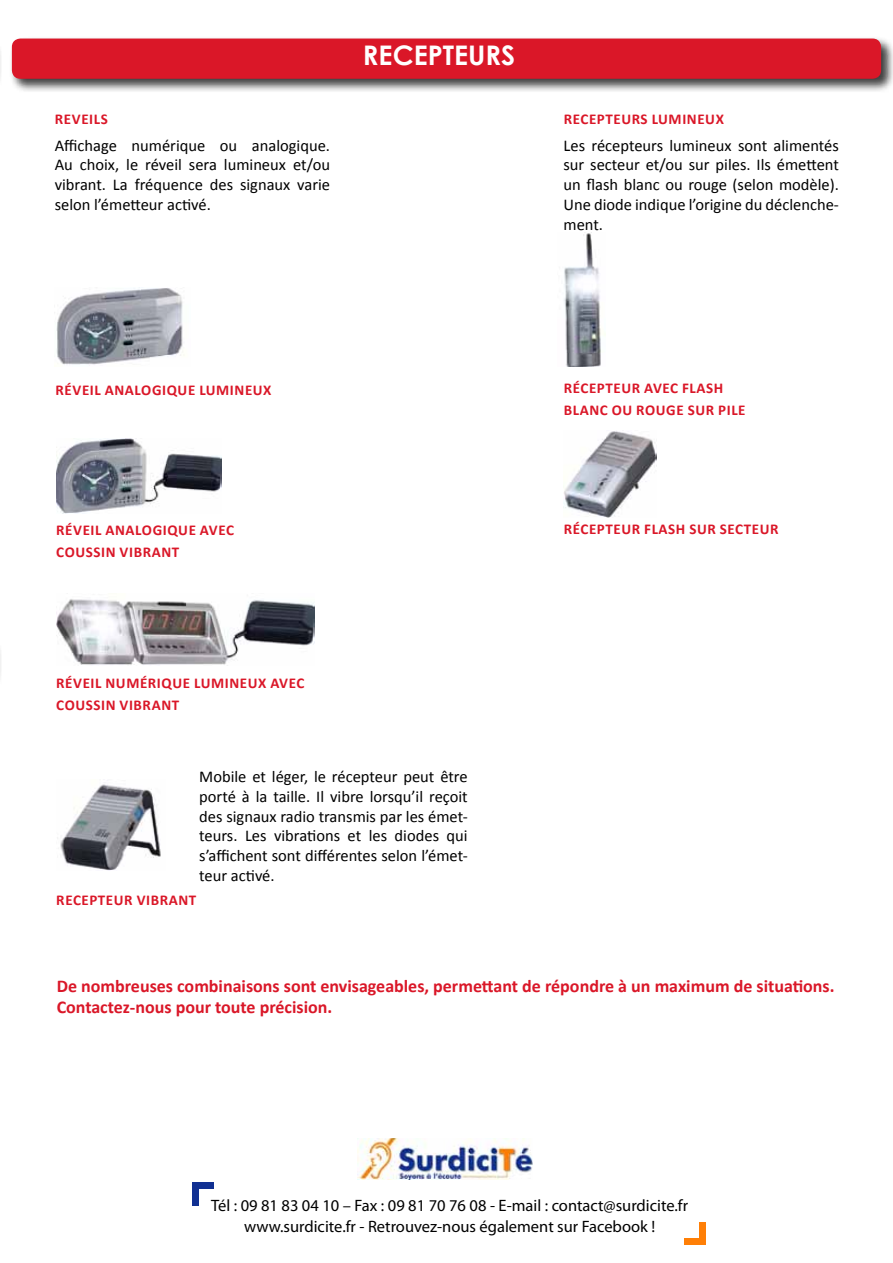
<style>
.page{position:relative;width:893px;height:1263px;background:#fff}
.page>*{position:absolute;margin:0;border:0;box-sizing:border-box;transform-origin:0 0}
.t1{font:700 27px "Century Gothic";color:#fff}
.t2{font:700 18px/21.6px "Calibri";color:#da1728}
.t3{font:16.5px/19.8px "Calibri";color:#000;text-align:justify}
.t4{font:16.5px/21.6px "Myriad Pro";color:#000;text-align:center}
.t5{font:700 15px "Calibri";letter-spacing:.04em;color:#da1728}
</style>
<div class="page">
<hr style="left:0;top:36px;width:2px;height:57px;background:#fafafa">
<hr style="left:0;top:636px;width:2px;height:56px;background:#fafafa">
<div style="left:10px;top:36px;width:883px;height:57px;background:#000;opacity:.75"></div>
<div style="left:12px;top:39px;width:869px;height:40px;background:#da1728;border-radius:9px"></div>
<img style="left:57px;top:780px;width:104px;height:90px">
<img style="left:56px;top:288px;width:129px;height:77px">
<img style="left:56px;top:438px;width:165px;height:76px">
<img style="left:56px;top:599px;width:258px;height:66px">
<img style="left:564px;top:232px;width:41px;height:134px">
<img style="left:563px;top:431px;width:93px;height:86px">
<img style="left:358px;top:1138px;width:175px;height:42px">
<div style="left:193px;top:1182px;width:21px;height:7px;background:#113092"></div>
<div style="left:193px;top:1185px;width:6px;height:21px;background:#113092"></div>
<div style="left:699px;top:1222px;width:7px;height:21px;background:#ff7f06"></div>
<div style="left:684px;top:1238px;width:22px;height:6px;background:#ff7f06"></div>
<p class="t5" style="left:55px;top:109px;width:54px">REVEILS</p>
<p class="t3" style="left:55px;top:134px;width:277px">Affichage numérique ou analogique.<br>Au choix, le réveil sera lumineux et/ou vibrant. La fréquence des signaux varie selon l’émetteur activé.</p>
<h1 class="t1" style="left:363px;top:35px;width:154px">RECEPTEURS</h1>
<p class="t5" style="left:564px;top:109px;width:161px">RECEPTEURS LUMINEUX</p>
<p class="t3" style="left:563px;top:134px;width:277px">Les récepteurs lumineux sont alimentés sur secteur et/ou sur piles. Ils émettent un flash blanc ou rouge (selon modèle).<br>Une diode indique l’origine du déclenche&shy;ment.</p>
<p class="t5" style="left:56px;top:381px;width:25px">RÉVEIL</p>
<p class="t5" style="left:105px;top:381px;width:10px">ANALOGIQUE</p>
<p class="t5" style="left:199px;top:381px;width:10px">LUMINEU</p>
<p class="t5" style="left:263px;top:381px;width:10px">X</p>
<p class="t5" style="left:56px;top:521px;width:25px">RÉVEIL</p>
<p class="t5" style="left:105px;top:521px;width:10px">ANALOGIQUE</p>
<p class="t5" style="left:200px;top:521px;width:10px">AVEC</p>
<p class="t5" style="left:56px;top:543px;width:10px">COUSSIN</p>
<p class="t5" style="left:120px;top:543px;width:10px">VIBRANT</p>
<p class="t5" style="left:56px;top:674px;width:25px">RÉVEIL</p>
<p class="t5" style="left:105px;top:674px;width:12px">NUM</p>
<p class="t5" style="left:140px;top:674px;width:18px">ÉRIQUE</p>
<p class="t5" style="left:194px;top:674px;width:10px">LUMINEU</p>
<p class="t5" style="left:258px;top:674px;width:22px">X AVEC</p>
<p class="t5" style="left:56px;top:696px;width:10px">COUSSIN</p>
<p class="t5" style="left:120px;top:696px;width:10px">VIBRANT</p>
<p class="t3" style="left:199px;top:766px;width:270px">Mobile et léger, le récepteur peut être porté à la taille. Il vibre lorsqu’il reçoit des signaux radio transmis par les émet&shy;teurs. Les vibrations et les diodes qui s’affichent sont différentes selon l’émet&shy;teur activé.</p>
<p class="t5" style="left:56px;top:891px;width:142px">RECEPTEUR VIBRANT</p>
<p class="t5" style="left:564px;top:379px;width:27px">RÉCEPTEUR</p>
<p class="t5" style="left:644px;top:379px;width:10px">AVEC</p>
<p class="t5" style="left:682px;top:379px;width:9px">FLASH</p>
<p class="t5" style="left:564px;top:401px;width:10px">BLANC</p>
<p class="t5" style="left:612px;top:401px;width:35px">OU ROUGE</p>
<p class="t5" style="left:688px;top:401px;width:59px">SUR PILE</p>
<p class="t5" style="left:564px;top:520px;width:27px">RÉCEPTEUR</p>
<p class="t5" style="left:644px;top:520px;width:55px">FLASH SUR</p>
<p class="t5" style="left:720px;top:520px;width:10px">SECTEUR</p>
<p class="t2" style="left:57px;top:974px;width:779px">DE NOMBREUSES COMBINAISONS SONT ENVISAGEABLES, PERMETTANT DE RÉPONDRE À UN MAXIMUM DE SITUATIONS.<br>CONTACTEZ-NOUS POUR TOUTE PRÉCISION.</p>
<p class="t4" style="left:211px;top:1194px;width:478px">Tél : 09 81 83 04 10 – Fax : 09 81 70 76 08 - E-mail : contact@surdicite.fr www.surdicite.fr - Retrouvez-nous également sur Facebook !</p>
</div>
